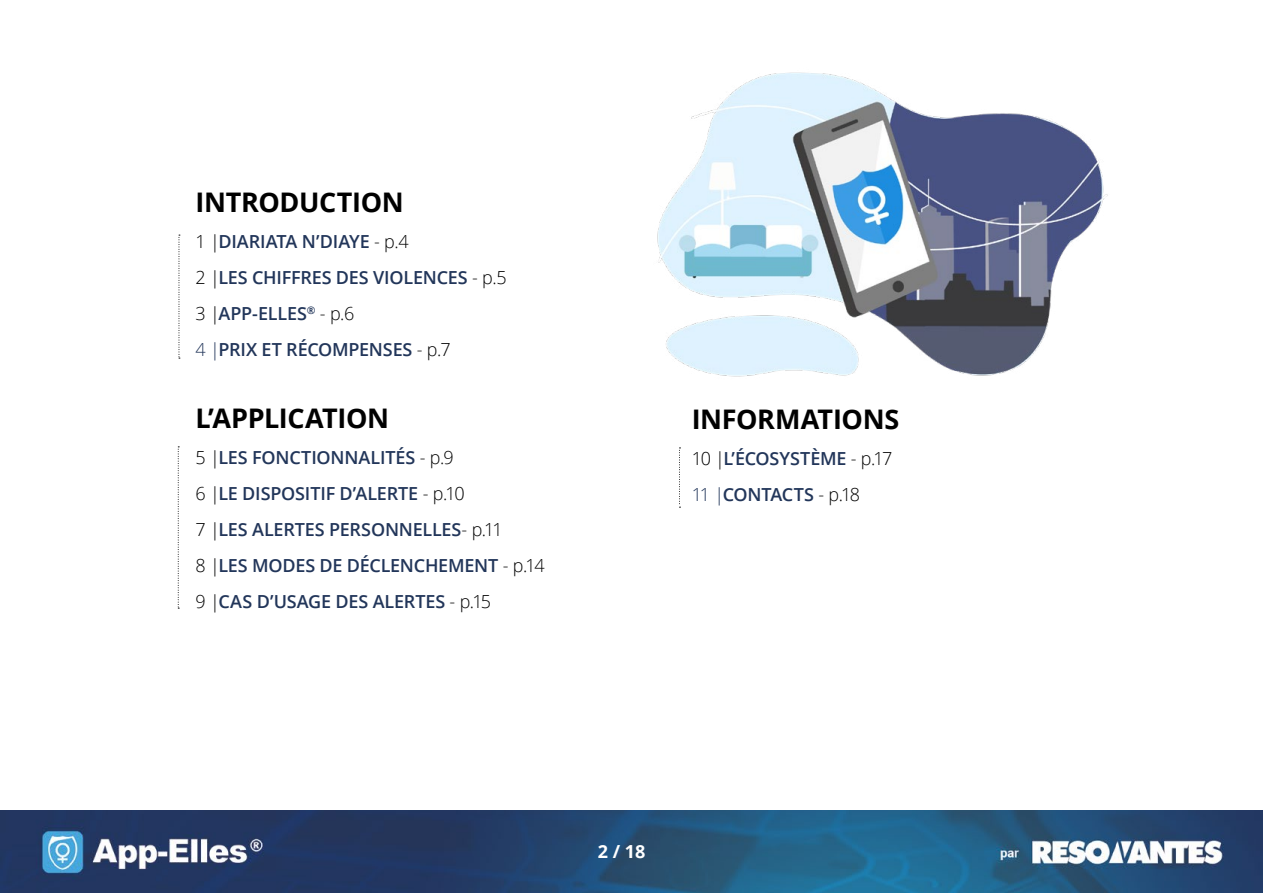
<style>
.page{position:relative;width:1263px;height:893px;background:#fff}
.page>*{position:absolute;margin:0;border:0;box-sizing:border-box;transform-origin:0 0}
.t1{font:700 27px "Open Sans";letter-spacing:-.015em;color:#000}
.t2{font:600 18px/36px "Open Sans";letter-spacing:-.01em;color:#22365a}
.t3{font:700 18px "Open Sans";color:#fff}
.s1{font-weight:300;color:#000}
.s2{font-weight:300}
</style>
<div class="page">
<img style="left:0;top:810px;width:1263px;height:83px">
<img style="left:657px;top:72px;width:451px;height:305px">
<svg style="left:179px;top:235px;width:1px;height:124px"></svg>
<svg style="left:679px;top:448px;width:1px;height:60px"></svg>
<svg style="left:178px;top:446px;width:1px;height:163px"></svg>
<h1 class="t1" style="left:196px;top:183px;width:210px">INTRODUCTION</h1>
<p class="t2" style="left:196px;top:223px;width:313px"><span class="s1">1 |</span>DIARIATA N’DIAYE <span class="s1">- p.4<br>2 |</span>LES CHIFFRES DES VIOLENCES <span class="s1">- p.5<br>3 |</span>APP-ELLES<sup>®</sup> <span class="s1">- p.6<br></span><span class="s2">4 |</span>PRIX ET RÉCOMPENSES <span class="s1">- p.7</span></p>
<h1 class="t1" style="left:196px;top:399px;width:195px">L’APPLICATION</h1>
<p class="t2" style="left:196px;top:439px;width:350px"><span class="s1">5 |</span>LES FONCTIONNALITÉS <span class="s1">- p.9<br>6 |</span>LE DISPOSITIF D’ALERTE <span class="s1">- p.10<br>7 |</span>LES ALERTES PERSONNELLES<span class="s1">- p.11<br>8 |</span>LES MODES DE DÉCLENCHEMENT <span class="s1">- p.14<br>9 |</span>CAS D’USAGE DES ALERTES <span class="s1">- p.15</span></p>
<h1 class="t1" style="left:692px;top:400px;width:209px">INFORMATIONS</h1>
<p class="t2" style="left:692px;top:440px;width:202px"><span class="s1">10 |</span>L’ÉCOSYSTÈME <span class="s1">- p.17<br></span><span class="s2">11 |</span>CONTACTS <span class="s1">- p.18</span></p>
<p class="t3" style="left:598px;top:839px;width:49px">2 / 18</p>
</div>
